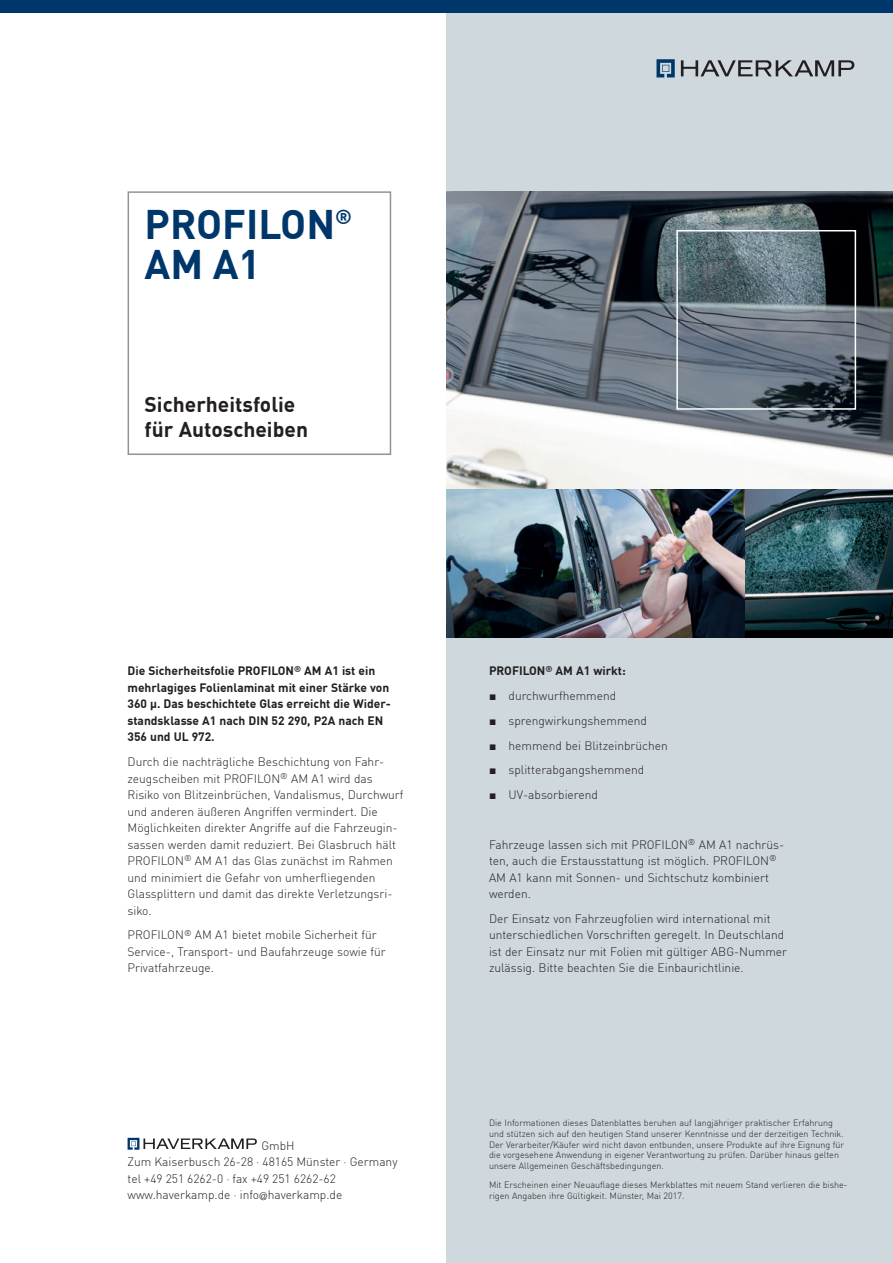
<style>
.page{position:relative;width:893px;height:1263px;background:#fff}
.page>*{position:absolute;margin:0;border:0;box-sizing:border-box;transform-origin:0 0}
.t1{font:700 40.5px/40.5px "DIN Offc";color:#00376b}
.t2{font:700 21px/25.5px "DIN Offc";color:#231f20}
.t3{font:300 12px/16.5px "DIN Offc";color:#231f20}
.t4{font:700 12px/16.5px "DIN Offc";color:#231f20}
.t5{font:300 9px/10.8px "DIN Offc";color:#231f20}
.s1{font-family:"Helvetica Neue LT";font-size:10.5px}
.s2{font-family:"Arial";font-weight:400}
</style>
<div class="page">
<div style="left:446px;top:0;width:447px;height:1263px;background:#cfd8dd"></div>
<div style="left:128px;top:191px;width:263px;height:264px;border:2px solid #939491"></div>
<svg style="left:681px;top:60px;width:173px;height:16px"></svg>
<svg style="left:656px;top:59px;width:19px;height:18px"></svg>
<div style="left:0;top:0;width:893px;height:13px;background:#00376b"></div>
<svg style="left:128px;top:1138px;width:129px;height:12px"></svg>
<img style="left:446px;top:489px;width:299px;height:148px">
<svg style="left:745px;top:489px;width:148px;height:148px;background:#29474f"></svg>
<svg style="left:446px;top:192px;width:447px;height:297px;background:#7a838a"></svg>
<div style="left:676px;top:230px;width:180px;height:180px;border:2px solid #fff"></div>
<h1 class="t1" style="left:145px;top:202px;width:209px">PROFILON<sup>®<br></sup>AM A1</h1>
<h2 class="t2" style="left:145px;top:391px;width:165px">Sicherheitsfolie für Autoscheiben</h2>
<p class="t4" style="left:128px;top:662px;width:265px">Die Sicherheitsfolie PROFILON<sup>®</sup> AM A1 ist ein mehrlagiges Folienlaminat mit einer Stärke von 360 μ. Das beschichtete Glas erreicht die Wider&shy;standsklasse A1 nach DIN 52 290, P2A nach EN 356 und UL 972.</p>
<p class="t3" style="left:128px;top:753px;width:277px">Durch die nachträgliche Beschichtung von Fahr&shy;zeugscheiben mit PROFILON<sup>®</sup> AM A1 wird das Risiko von Blitzeinbrüchen, Vandalismus, Durchwurf und anderen äußeren Angriffen vermindert. Die Möglichkeiten direkter Angriffe auf die Fahrzeugin&shy;sassen werden damit reduziert. Bei Glasbruch hält PROFILON<sup>®</sup> AM A1 das Glas zunächst im Rahmen und minimiert die Gefahr von umherfliegenden Glassplittern und damit das direkte Verletzungsri&shy;siko.</p>
<p class="t3" style="left:128px;top:926px;width:260px">PROFILON<sup>®</sup> AM A1 bietet mobile Sicherheit für<br>Service-, Transport- und Baufahrzeuge sowie für<br>Privatfahrzeuge.</p>
<p class="t3" style="left:128px;top:1137px;width:271px;text-indent:134px">GmbH<br>Zum Kaiserbusch 26-28 · 48165 Münster · Germany tel +49 251 6262-0 · fax +49 251 6262-62 www.haverkamp.de · info<span class="s1">@</span>haverkamp.de</p>
<p class="t4" style="left:489px;top:662px;width:138px">PROFILON<sup>®</sup> AM A1 wirkt:</p>
<p class="t3" style="left:489px;top:687px;width:129px"><span class="s2">■</span> durchwurfhemmend</p>
<p class="t3" style="left:489px;top:712px;width:159px"><span class="s2">■</span> sprengwirkungshemmend</p>
<p class="t3" style="left:489px;top:737px;width:180px"><span class="s2">■</span> hemmend bei Blitzeinbrüchen</p>
<p class="t3" style="left:489px;top:762px;width:157px"><span class="s2">■</span> splitterabgangshemmend</p>
<p class="t3" style="left:489px;top:786px;width:110px"><span class="s2">■</span> UV-absorbierend</p>
<p class="t3" style="left:489px;top:836px;width:297px">Fahrzeuge lassen sich mit PROFILON<sup>®</sup> AM A1 nachrüs&shy;ten, auch die Erstausstattung ist möglich. PROFILON<sup>® </sup>AM A1 kann mit Sonnen- und Sichtschutz kombiniert werden.</p>
<p class="t3" style="left:489px;top:910px;width:300px">Der Einsatz von Fahrzeugfolien wird international mit unterschiedlichen Vorschriften geregelt. In Deutschland ist der Einsatz nur mit Folien mit gültiger ABG-Nummer zulässig. Bitte beachten Sie die Einbaurichtlinie.</p>
<p class="t5" style="left:489px;top:1117px;width:357px">Die Informationen dieses Datenblattes beruhen auf langjähriger praktischer Erfahrung und stützen sich auf den heutigen Stand unserer Kenntnisse und der derzeitigen Technik.<br>Der Verarbeiter/Käufer wird nicht davon entbunden, unsere Produkte auf ihre Eignung für die vorgesehene Anwendung in eigener Verantwortung zu prüfen. Darüber hinaus gelten unsere Allgemeinen Geschäftsbedingungen.</p>
<p class="t5" style="left:489px;top:1180px;width:360px">Mit Erscheinen einer Neuauflage dieses Merkblattes mit neuem Stand verlieren die bishe&shy;rigen Angaben ihre Gültigkeit. Münster, Mai 2017.</p>
</div>
